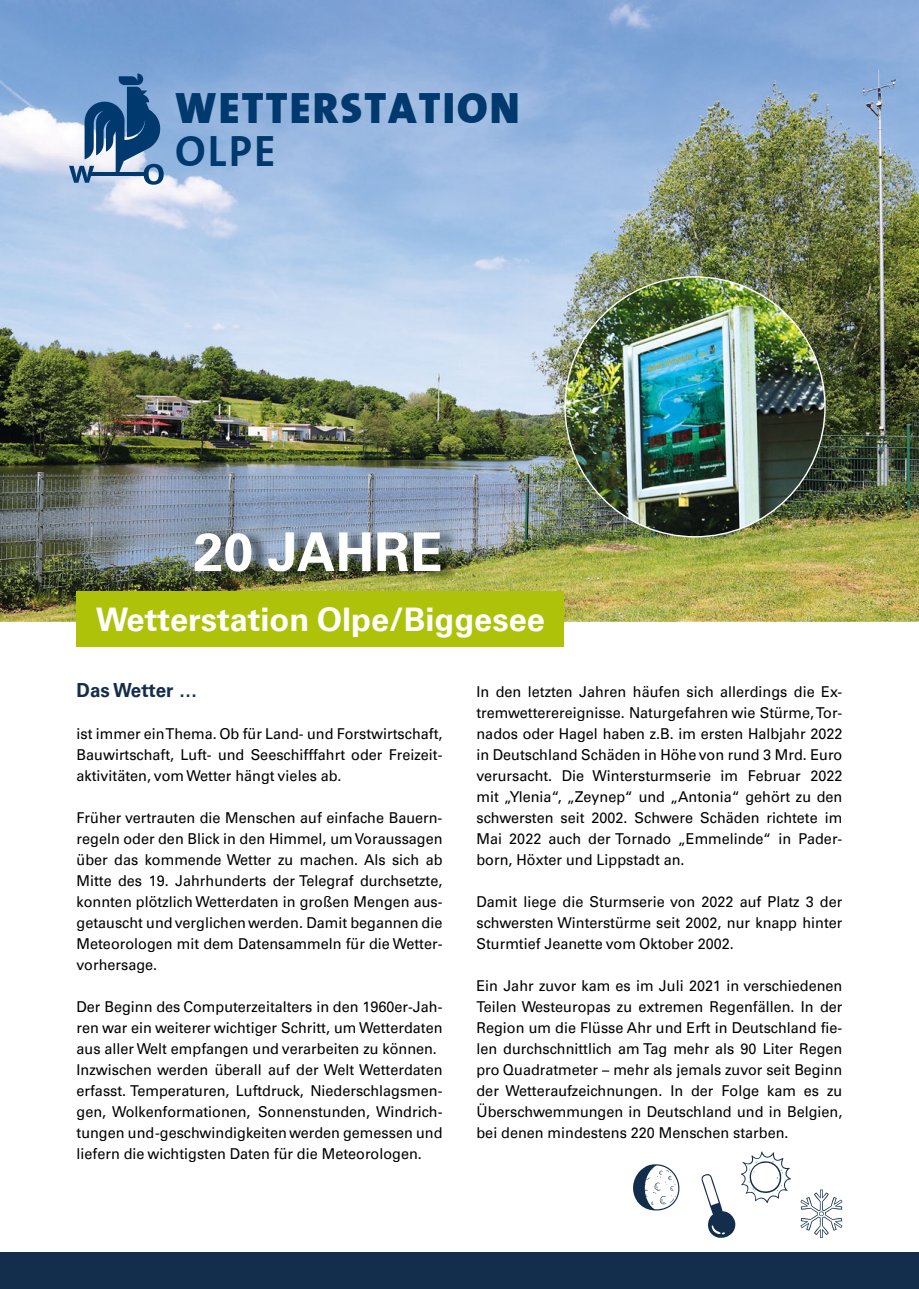
<style>
.page{position:relative;width:919px;height:1289px;background:#fff}
.page>*{position:absolute;margin:0;border:0;box-sizing:border-box;transform-origin:0 0}
.t1{font:700 53.4px "Univers";color:#fff}
.t2{font:43.5px "The Sans Black Plain";letter-spacing:.05em;color:#00396e}
.t3{font:43.5px "The Sans Bold Plain";color:#00396e}
.t4{font:700 32.55px "Univers";color:#fff}
.t5{font:700 19.5px "Univers";color:#132d4c;scale:.96 1}
.t6{font:15px/21px "Univers";color:#000;text-align:justify;scale:.96 1}
</style>
<div class="page">
<img style="left:0;top:0;width:918px;height:621px">
<div style="left:0;top:1252px;width:918px;height:36px;background:#132d4c"></div>
<svg style="left:69px;top:73px;width:95px;height:112px;background:#658bb4"></svg>
<div style="left:77px;top:591px;width:486px;height:55px;background:#adc209"></div>
<img style="left:198px;top:527px;width:262px;height:56px">
<svg style="left:701px;top:1151px;width:90px;height:86px"></svg>
<svg style="left:800px;top:1189px;width:42px;height:48px"></svg>
<svg style="left:633px;top:1164px;width:47px;height:47px"></svg>
<img style="left:565px;top:277px;width:260px;height:260px;border-radius:130px">
<h2 class="t2" style="left:175px;top:71px;width:346px">WETTERSTATION</h2>
<h2 class="t3" style="left:175px;top:115px;width:102px">OLPE</h2>
<h1 class="t1" style="left:193px;top:520px;width:251px">20 JAHRE</h1>
<h3 class="t4" style="left:96px;top:599px;width:450px">Wetterstation Olpe/Biggesee</h3>
<h3 class="t5" style="left:77px;top:678px;width:127px">Das Wetter …</h3>
<p class="t6" style="left:77px;top:723px;width:382px">ist immer ein Thema. Ob für Land- und Forstwirtschaft, Bauwirtschaft, Luft- und Seeschifffahrt oder Freizeit&shy;aktivitäten, vom Wetter hängt vieles ab.</p>
<p class="t6" style="left:77px;top:807px;width:382px">Früher vertrauten die Menschen auf einfache Bauern&shy;regeln oder den Blick in den Himmel, um Voraussagen über das kommende Wetter zu machen. Als sich ab Mitte des 19. Jahrhunderts der Telegraf durchsetzte, konnten plötzlich Wetterdaten in großen Mengen aus&shy;getauscht und verglichen werden. Damit begannen die Meteorologen mit dem Datensammeln für die Wetter&shy;vorhersage.</p>
<p class="t6" style="left:77px;top:996px;width:382px;text-align:left">Der Beginn des Computerzeitalters in den 1960er-Jah&shy;ren war ein weiterer wichtiger Schritt, um Wetterdaten aus aller Welt empfangen und verarbeiten zu können.<br>Inzwischen werden überall auf der Welt Wetterdaten erfasst. Temperaturen, Luftdruck, Niederschlagsmen&shy;gen, Wolkenformationen, Sonnenstunden, Windrich&shy;tungen und -geschwindigkeiten werden gemessen und liefern die wichtigsten Daten für die Meteorologen.</p>
<p class="t6" style="left:476px;top:681px;width:382px">In den letzten Jahren häufen sich allerdings die Ex&shy;tremwetterereignisse. Naturgefahren wie Stürme, Tor&shy;nados oder Hagel haben z.B. im ersten Halbjahr 2022 in Deutschland Schäden in Höhe von rund 3 Mrd. Euro verursacht. Die Wintersturmserie im Februar 2022 mit „Ylenia“, „Zeynep“ und „Antonia“ gehört zu den schwersten seit 2002. Schwere Schäden richtete im Mai 2022 auch der Tornado „Emmelinde“ in Pader&shy;born, Höxter und Lippstadt an.</p>
<p class="t6" style="left:476px;top:891px;width:382px">Damit liege die Sturmserie von 2022 auf Platz 3 der schwersten Winterstürme seit 2002, nur knapp hinter Sturmtief Jeanette vom Oktober 2002.</p>
<p class="t6" style="left:476px;top:975px;width:382px">Ein Jahr zuvor kam es im Juli 2021 in verschiedenen Teilen Westeuropas zu extremen Regenfällen. In der Region um die Flüsse Ahr und Erft in Deutschland fie&shy;len durchschnittlich am Tag mehr als 90 Liter Regen pro Quadratmeter – mehr als jemals zuvor seit Beginn der Wetteraufzeichnungen. In der Folge kam es zu Überschwemmungen in Deutschland und in Belgien, bei denen mindestens 220 Menschen starben.</p>
</div>
